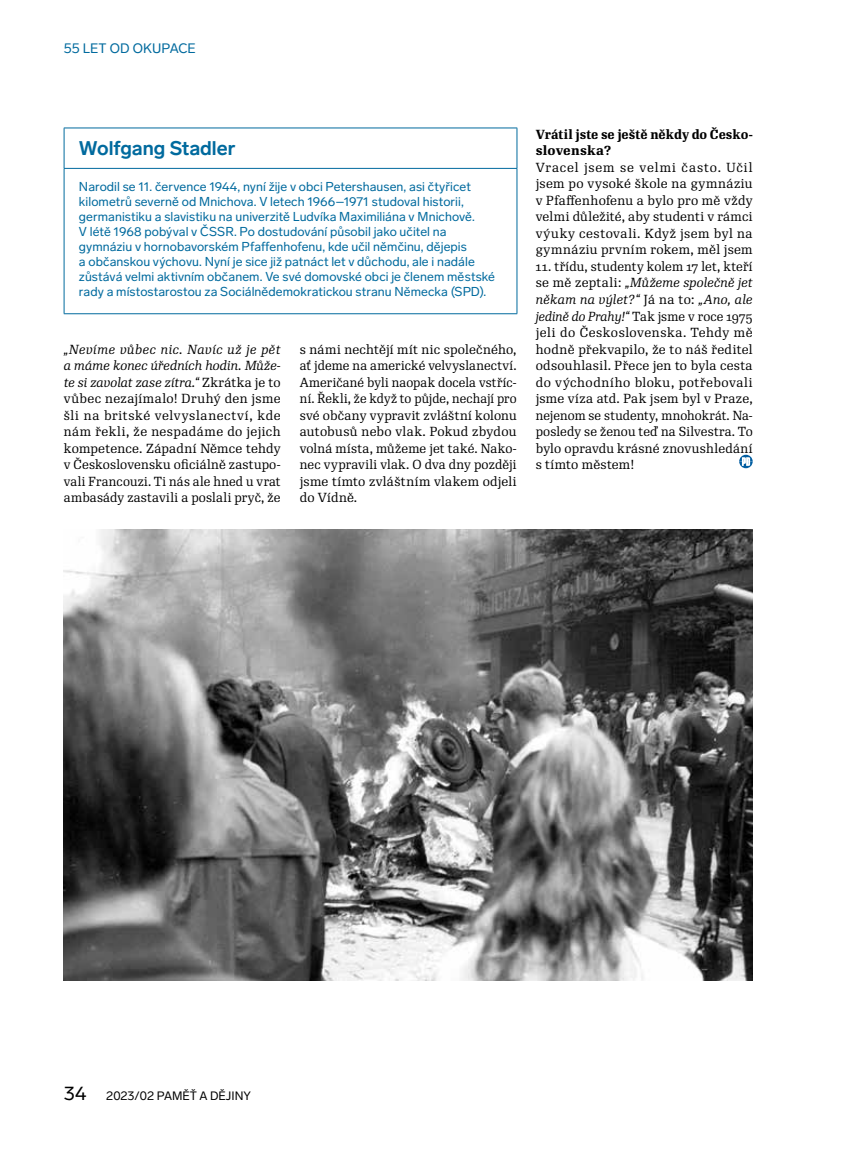
<style>
.page{position:relative;width:859px;height:1149px;background:#fff}
.page>*{position:absolute;margin:0;border:0;box-sizing:border-box;transform-origin:0 0}
.t1{font:700 19.5px "Lab Grotesque";color:#006a9e}
.t2{font:13.5px "Lab Grotesque";letter-spacing:.005em;color:#006a9e}
.t3{font:12.75px/16.5px "Re Public Std";letter-spacing:.02em;color:#000;text-align:justify}
.t4{font:12.75px/15px "Lab Grotesque";letter-spacing:.005em;color:#006a9e}
.t5{font:500 12.75px/16.5px "Re Public Std";color:#000;scale:.95 1}
.t6{font:12px "Lab Grotesque";color:#000}
.s1{font-style:italic}
.s2{font-size:19.5px}
</style>
<div class="page">
<img style="left:64px;top:529px;width:689px;height:450px">
<hr style="left:64px;top:128px;width:453px;height:1px;background:#006a9e">
<hr style="left:64px;top:128px;width:1px;height:40px;background:#006a9e">
<hr style="left:517px;top:128px;width:1px;height:40px;background:#006a9e">
<hr style="left:64px;top:168px;width:453px;height:1px;background:#006a9e">
<hr style="left:64px;top:169px;width:1px;height:144px;background:#006a9e">
<hr style="left:517px;top:169px;width:1px;height:144px;background:#006a9e">
<hr style="left:64px;top:313px;width:453px;height:1px;background:#006a9e">
<svg style="left:739px;top:454px;width:14px;height:14px"></svg>
<p class="t2" style="left:64px;top:39px;width:133px">55 LET OD OKUPACE</p>
<h1 class="t1" style="left:79px;top:134px;width:158px">Wolfgang Stadler</h1>
<p class="t4" style="left:79px;top:178px;width:418px">Narodil se 11. července 1944, nyní žije v obci Petershausen, asi čtyřicet kilometrů severně od Mnichova. V letech 1966–1971 studoval historii, germanistiku a slavistiku na univerzitě Ludvíka Maximiliána v Mnichově.<br>V létě 1968 pobýval v ČSSR. Po dostudování působil jako učitel na gymnáziu v hornobavorském Pfaffenhofenu, kde učil němčinu, dějepis<br>a občanskou výchovu. Nyní je sice již patnáct let v důchodu, ale i nadále zůstává velmi aktivním občanem. Ve své domovské obci je členem městské rady a místostarostou za Sociálnědemokratickou stranu Německa (SPD).</p>
<p class="t3" style="left:64px;top:341px;width:218px"><span class="s1">„Nevíme vůbec nic. Navíc už je pět a máme konec úředních hodin. Může&shy;te si zavolat zase zítra.“</span> Zkrátka je to vůbec nezajímalo! Druhý den jsme šli na britské velvyslanectví, kde nám řekli, že nespadáme do jejich kompetence. Západní Němce tehdy v Československu oficiálně zastupo&shy;vali Francouzi. Ti nás ale hned u vrat ambasády zastavili a poslali pryč, že</p>
<p class="t3" style="left:300px;top:341px;width:218px">s námi nechtějí mít nic společného, ať jdeme na americké velvyslanectví.<br>Američané byli naopak docela vstříc&shy;ní. Řekli, že když to půjde, nechají pro své občany vypravit zvláštní kolonu autobusů nebo vlak. Pokud zbydou volná místa, můžeme jet také. Nako&shy;nec vypravili vlak. O dva dny později jsme tímto zvláštním vlakem odjeli do Vídně.</p>
<p class="t5" style="left:536px;top:126px;width:230px">Vrátil jste se ještě někdy do Česko&shy;slovenska?</p>
<p class="t3" style="left:536px;top:159px;width:218px">Vracel jsem se velmi často. Učil jsem po vysoké škole na gymnáziu v Pfaffenhofenu a bylo pro mě vždy velmi důležité, aby studenti v rámci výuky cestovali. Když jsem byl na gymnáziu prvním rokem, měl jsem</p>
<p class="t3" style="left:536px;top:258px;width:218px">11. třídu, studenty kolem 17 let, kteří se mě zeptali: <span class="s1">„Můžeme společně jet někam na výlet?“</span> Já na to: <span class="s1">„Ano, ale jedině do Prahy!“</span> Tak jsme v roce 1975 jeli do Československa. Tehdy mě hodně překvapilo, že to náš ředitel odsouhlasil. Přece jen to byla cesta do východního bloku, potřebovali jsme víza atd. Pak jsem byl v Praze, nejenom se studenty, mnohokrát. Na&shy;posledy se ženou teď na Silvestra. To bylo opravdu krásné znovushledání s tímto městem!</p>
<p class="t6" style="left:64px;top:1087px;width:189px"><span class="s2">34</span> 2023/02 PAMĚŤ A DĚJINY</p>
</div>
